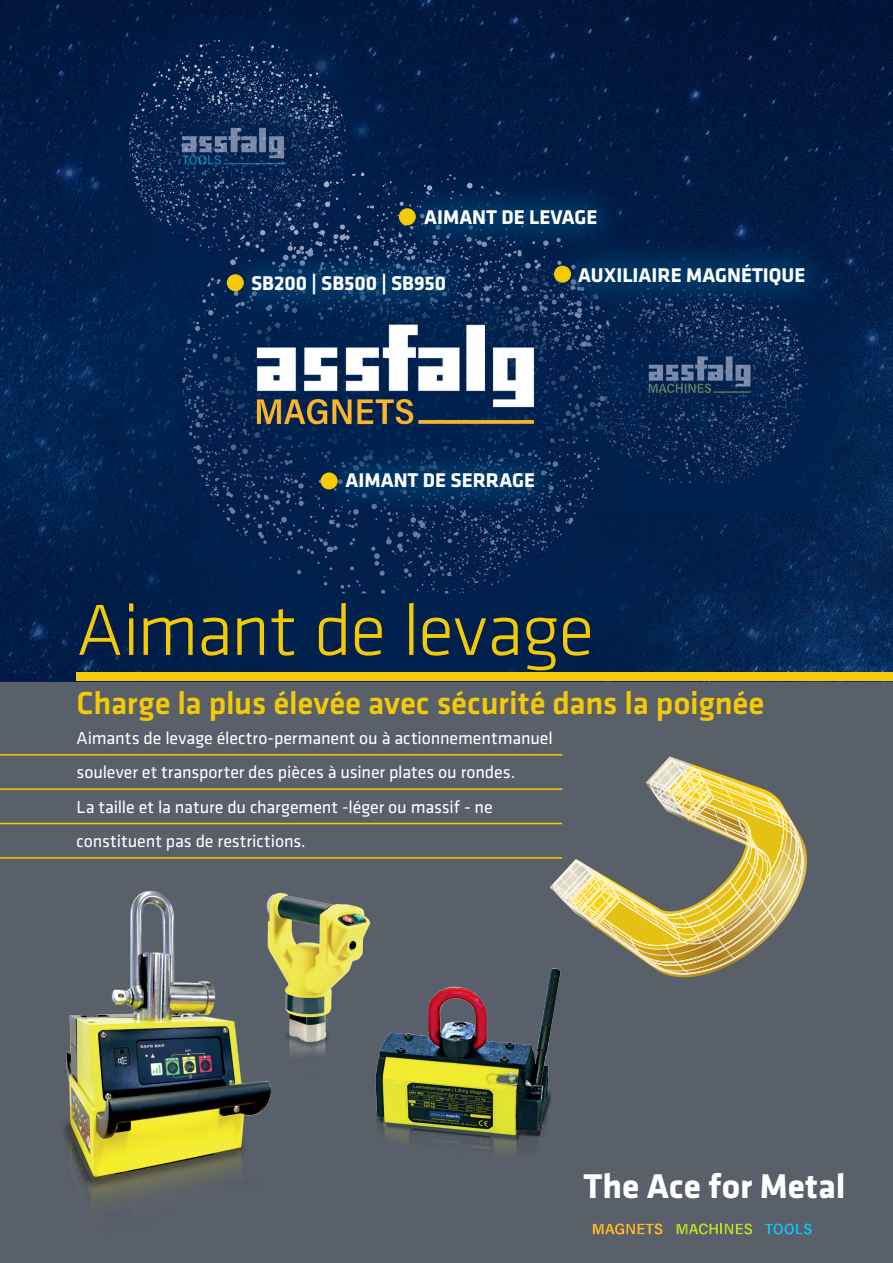
<style>
.page{position:relative;width:893px;height:1263px;background:#fff}
.page>*{position:absolute;margin:0;border:0;box-sizing:border-box;transform-origin:0 0}
.t1{font:300 75px "Klavika";letter-spacing:-.025em;color:#f4ca05}
.t2{font:700 35.55px "Klavika";color:#fff}
.t3{font:500 33px "Klavika";letter-spacing:-.005em;color:#f4ca05}
.t4{font:700 20.55px "Klavika";color:#fff}
.t5{font:18px/34.3px "Klavika";letter-spacing:-.005em;color:#fff}
</style>
<div class="page">
<div style="left:0;top:680px;width:893px;height:583px;background:#5a606a"></div>
<img style="left:295px;top:897px;width:76px;height:157px">
<img style="left:63px;top:891px;width:232px;height:311px">
<img style="left:365px;top:962px;width:195px;height:189px">
<svg style="left:550px;top:756px;width:257px;height:221px"></svg>
<hr style="left:0;top:754px;width:562px;height:1px;background:#f4ca05">
<hr style="left:0;top:788px;width:562px;height:2px;background:#f4ca05">
<hr style="left:0;top:823px;width:562px;height:1px;background:#f4ca05">
<hr style="left:0;top:857px;width:562px;height:2px;background:#f4ca05">
<img style="left:0;top:0;width:893px;height:681px">
<svg style="left:395px;top:180px;width:232px;height:75px;background:#042a57"></svg>
<svg style="left:549px;top:236px;width:286px;height:78px;background:#032956"></svg>
<svg style="left:317px;top:443px;width:247px;height:75px;background:#062d5a"></svg>
<div style="left:399px;top:208px;width:17px;height:17px;background:#f4ca05;border-radius:50%"></div>
<div style="left:321px;top:472px;width:17px;height:17px;background:#f4ca05;border-radius:50%"></div>
<div style="left:554px;top:266px;width:17px;height:17px;background:#f4ca05;border-radius:50%"></div>
<svg style="left:222px;top:245px;width:253px;height:79px;background:#092f5c"></svg>
<div style="left:227px;top:274px;width:17px;height:17px;background:#f4ca05;border-radius:50%"></div>
<svg style="left:593px;top:1223px;width:69px;height:11px"></svg>
<svg style="left:677px;top:1223px;width:75px;height:11px"></svg>
<svg style="left:765px;top:1223px;width:47px;height:11px"></svg>
<div style="left:77px;top:672px;width:816px;height:8px;background:#f4ca05"></div>
<p class="t4" style="left:424px;top:203px;width:175px">AIMANT DE LEVAGE</p>
<p class="t4" style="left:578px;top:260px;width:229px">AUXILIAIRE MAGNÉTIQUE</p>
<p class="t4" style="left:251px;top:269px;width:197px">SB200 | SB500 | SB950</p>
<p class="t4" style="left:346px;top:466px;width:191px">AIMANT DE SERRAGE</p>
<h1 class="t1" style="left:77px;top:585px;width:519px">Aimant de levage</h1>
<h3 class="t3" style="left:77px;top:681px;width:689px">Charge la plus élevée avec sécurité dans la poignée</h3>
<p class="t5" style="left:77px;top:720px;width:478px">Aimants de levage électro-permanent ou à actionnementmanuel soulever et transporter des pièces à usiner plates ou rondes.<br>La taille et la nature du chargement -léger ou massif - ne constituent pas de restrictions.</p>
<h2 class="t2" style="left:584px;top:1167px;width:263px">The Ace for Metal</h2>
</div>
